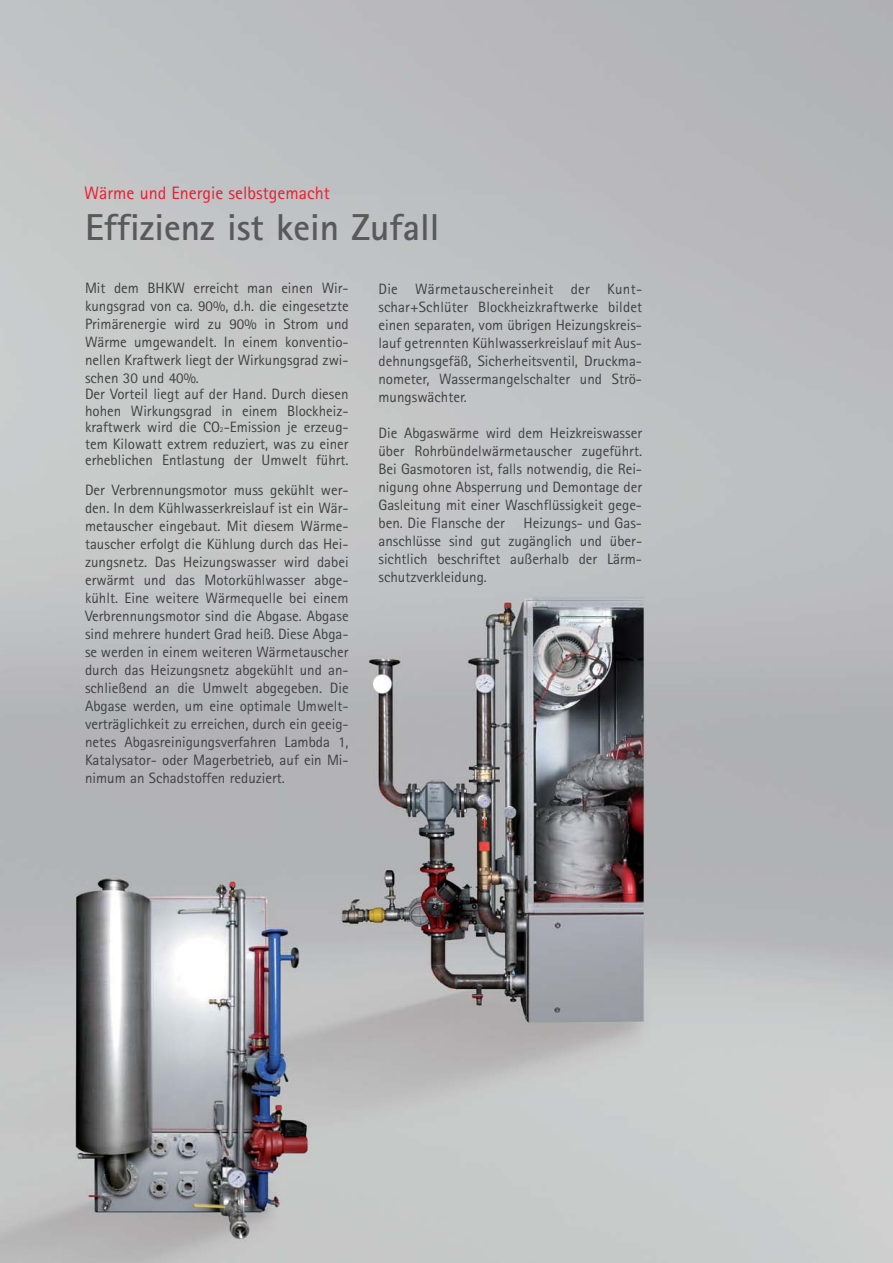
<style>
.page{position:relative;width:893px;height:1263px;background:#fff}
.page>*{position:absolute;margin:0;border:0;box-sizing:border-box;transform-origin:0 0}
.t1{font:700 37.5px "Rotis Sans Serif";color:#58595b}
.t2{font:18px "Rotis Sans Serif";color:#ed1b2d}
.t3{font:15px/18px "Rotis Sans Serif";color:#404041;text-align:justify}
.s1{font-size:7.5px}
</style>
<div class="page">
<img style="left:0;top:0;width:893px;height:1263px">
<p class="t2" style="left:84px;top:186px;width:247px">Wärme und Energie selbstgemacht</p>
<h1 class="t1" style="left:85px;top:214px;width:356px">Effizienz ist kein Zufall</h1>
<p class="t3" style="left:85px;top:280px;width:265px">Mit dem BHKW erreicht man einen Wir&shy;kungsgrad von ca. 90%, d.h. die eingesetzte Primärenergie wird zu 90% in Strom und Wärme umgewandelt. In einem konventio&shy;nellen Kraftwerk liegt der Wirkungsgrad zwi&shy;schen 30 und 40%.</p>
<p class="t3" style="left:85px;top:387px;width:265px;line-height:16.5px">Der Vorteil liegt auf der Hand. Durch diesen hohen Wirkungsgrad in einem Blockheiz&shy;kraftwerk wird die CO<span class="s1">2</span>-Emission je erzeug&shy;tem Kilowatt extrem reduziert, was zu einer erheblichen Entlastung der Umwelt führt.</p>
<p class="t3" style="left:85px;top:483px;width:265px">Der Verbrennungsmotor muss gekühlt wer&shy;den. In dem Kühlwasserkreislauf ist ein Wär&shy;metauscher eingebaut. Mit diesem Wärme&shy;tauscher erfolgt die Kühlung durch das Hei&shy;zungsnetz. Das Heizungswasser wird dabei erwärmt und das Motorkühlwasser abge&shy;kühlt. Eine weitere Wärmequelle bei einem Verbrennungsmotor sind die Abgase. Abgase sind mehrere hundert Grad heiß. Diese Abga&shy;se werden in einem weiteren Wärmetauscher durch das Heizungsnetz abgekühlt und an&shy;schließend an die Umwelt abgegeben. Die Abgase werden, um eine optimale Umwelt&shy;verträglichkeit zu erreichen, durch ein geeig&shy;netes Abgasreinigungsverfahren Lambda 1, Katalysator- oder Magerbetrieb, auf ein Mi&shy;nimum an Schadstoffen reduziert.</p>
<p class="t3" style="left:378px;top:281px;width:265px">Die Wärmetauschereinheit der Kunt&shy;schar+Schlüter Blockheizkraftwerke bildet einen separaten, vom übrigen Heizungskreis&shy;lauf getrennten Kühlwasserkreislauf mit Aus&shy;dehnungsgefäß, Sicherheitsventil, Druckma&shy;nometer, Wassermangelschalter und Strö&shy;mungswächter.</p>
<p class="t3" style="left:378px;top:425px;width:265px">Die Abgaswärme wird dem Heizkreiswasser über Rohrbündelwärmetauscher zugeführt.<br>Bei Gasmotoren ist, falls notwendig, die Rei&shy;nigung ohne Absperrung und Demontage der Gasleitung mit einer Waschflüssigkeit gege&shy;ben. Die Flansche der Heizungs- und Gas&shy;anschlüsse sind gut zugänglich und über&shy;sichtlich beschriftet außerhalb der Lärm&shy;schutzverkleidung.</p>
</div>
